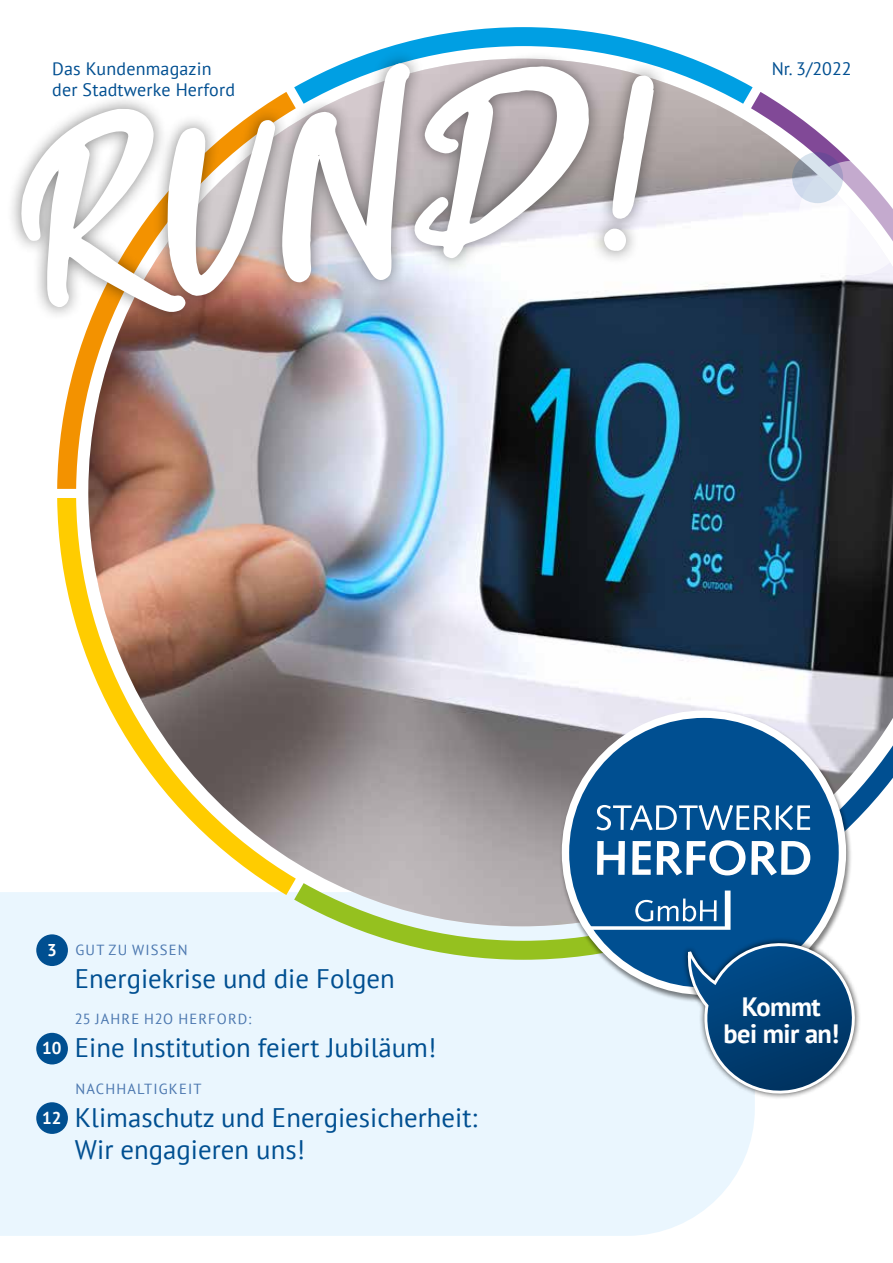
<style>
.page{position:relative;width:893px;height:1263px;background:#fff}
.page>*{position:absolute;margin:0;border:0;box-sizing:border-box;transform-origin:0 0}
.t1{font:206.25px "Mutual Feelings";color:#fff}
.t2{font:26.85px/32.8px "PT Sans";color:#004f91}
.t3{font:700 26.4px/27.6px "PT Sans";letter-spacing:-.02em;color:#fff;text-align:center}
.t4{font:18px/21.6px "PT Sans";letter-spacing:.01em;color:#004f91}
.t5{font:700 17.1px "PT Sans";color:#fff}
.t6{font:14.55px "PT Sans";letter-spacing:.08em;color:#4b77af}
</style>
<div class="page">
<div style="left:0;top:892px;width:755px;height:344px;background:#eaf6fe"></div>
<svg style="left:382px;top:27px;width:311px;height:32px"></svg>
<svg style="left:57px;top:327px;width:31px;height:162px"></svg>
<svg style="left:57px;top:498px;width:31px;height:397px"></svg>
<img style="left:88px;top:59px;width:805px;height:867px">
<div style="left:560px;top:710px;width:293px;height:293px;background:#000;opacity:.5"></div>
<div style="left:565px;top:714px;width:277px;height:277px;background:#004f91;border-radius:50%"></div>
<svg style="left:596px;top:805px;width:214px;height:26px"></svg>
<svg style="left:597px;top:841px;width:28px;height:34px"></svg>
<svg style="left:632px;top:841px;width:19px;height:34px"></svg>
<svg style="left:657px;top:840px;width:88px;height:35px"></svg>
<svg style="left:751px;top:841px;width:59px;height:34px"></svg>
<svg style="left:294px;top:883px;width:565px;height:215px"></svg>
<svg style="left:798px;top:161px;width:95px;height:114px"></svg>
<svg style="left:792px;top:152px;width:51px;height:51px;background:#bdc3d7"></svg>
<div style="left:36px;top:934px;width:32px;height:32px;background:#004f91;border-radius:50%"></div>
<div style="left:36px;top:1033px;width:32px;height:31px;background:#004f91;border-radius:50%"></div>
<div style="left:36px;top:1102px;width:32px;height:32px;background:#004f91;border-radius:50%"></div>
<div style="left:6px;top:49px;width:663px;height:278px;background:#000;opacity:.5"></div>
<h1 class="t1" style="left:11px;top:133px;width:645px;rotate:-7deg">RUND!</h1>
<p class="t4" style="left:52px;top:57px;width:184px">Das Kundenmagazin der Stadtwerke Herford</p>
<p class="t4" style="left:772px;top:57px;width:81px">Nr. 3/2022</p>
<p class="t5" style="left:47px;top:938px;width:11px">3</p>
<p class="t5" style="left:42px;top:1037px;width:21px">10</p>
<p class="t5" style="left:42px;top:1106px;width:21px">12</p>
<p class="t6" style="left:76px;top:940px;width:113px">GUT ZU WISSEN</p>
<p class="t2" style="left:75px;top:961px;width:321px">Energiekrise und die Folgen</p>
<p class="t6" style="left:75px;top:1010px;width:178px">25 JAHRE H2O HERFORD:</p>
<p class="t2" style="left:75px;top:1030px;width:363px">Eine Institution feiert Jubiläum!</p>
<p class="t6" style="left:76px;top:1079px;width:127px">NACHHALTIGKEIT</p>
<p class="t2" style="left:75px;top:1100px;width:404px">Klimaschutz und Energiesicherheit:<br>Wir engagieren uns!</p>
<p class="t3" style="left:723px;top:992px;width:117px">Kommt bei mir an!</p>
</div>
